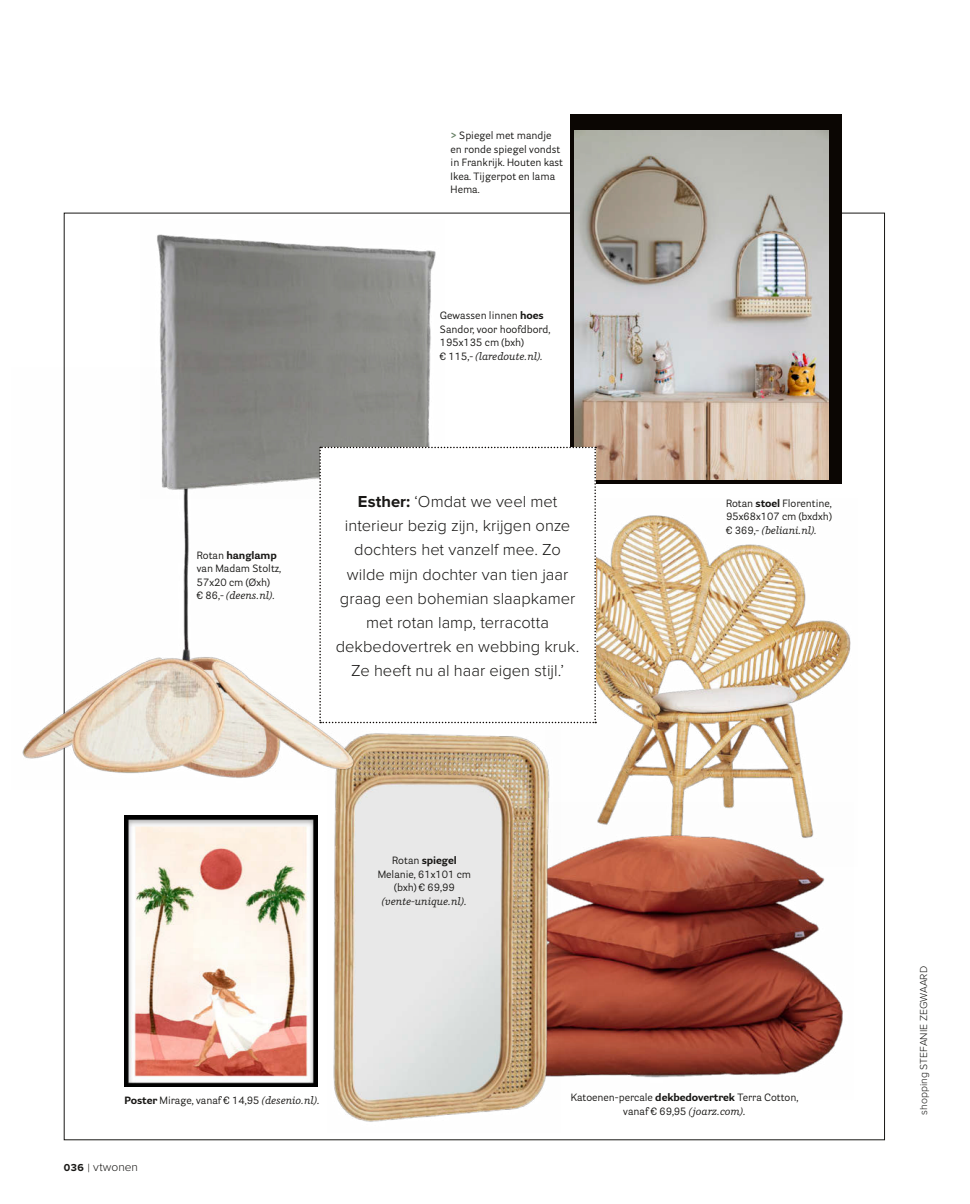
<style>
.page{position:relative;width:970px;height:1204px;background:#fff}
.page>*{position:absolute;margin:0;border:0;box-sizing:border-box;transform-origin:0 0}
.t1{font:300 16.5px/24px "Proxima Nova";color:#181715;text-align:center}
.t2{font:300 12px "Proxima Nova";color:#181715}
.t3{font:10.5px/13.5px "Parry Grotesque";color:#181715}
.t4{font:italic 10.5px "Parry";color:#181715}
.t5{font:300 10.5px "Proxima Nova";color:#181715}
.s1{font-weight:700}
.s2{font-family:"Parry Grotesque";font-style:normal}
.s3{font-weight:700;color:#667f64}
.s4{font-family:"Parry";font-style:italic}
.s5{font-weight:700;font-size:10.5px}
</style>
<div class="page">
<img style="left:561px;top:515px;width:290px;height:287px">
<img style="left:561px;top:802px;width:282px;height:276px">
<img style="left:333px;top:723px;width:228px;height:399px">
<img style="left:22px;top:368px;width:344px;height:421px">
<hr style="left:969px;top:0;width:1px;height:1203px;background:#ececec">
<div style="left:570px;top:115px;width:272px;height:369px;background:#0b0603"></div>
<img style="left:574px;top:131px;width:254px;height:348px">
<img style="left:140px;top:234px;width:296px;height:264px">
<img style="left:124px;top:815px;width:194px;height:271px">
<svg style="left:319px;top:446px;width:277px;height:277px"></svg>
<p class="t3" style="left:197px;top:548px;width:86px">Rotan <span class="s1">hanglamp </span>van Madam Stoltz,<br>57x20 cm (Øxh)</p>
<p class="t4" style="left:197px;top:589px;width:80px"><span class="s2">€ 86,-</span> (deens.nl).</p>
<p class="t3" style="left:450px;top:129px;width:114px"><span class="s3">&gt;</span> Spiegel met mandje en ronde spiegel vondst in Frankrijk. Houten kast<br>Ikea. Tijgerpot en lama<br>Hema.</p>
<p class="t3" style="left:440px;top:308px;width:112px">Gewassen linnen <span class="s1">hoes<br></span>Sandor, voor hoofdbord,<br>195x135 cm (bxh)</p>
<p class="t4" style="left:440px;top:349px;width:105px"><span class="s2">€ 115,-</span> (laredoute.nl).</p>
<p class="t1" style="left:336px;top:490px;width:245px"><span class="s1">Esther:</span> ‘Omdat we veel met interieur bezig zijn, krijgen onze dochters het vanzelf mee. Zo wilde mijn dochter van tien jaar graag een bohemian slaapkamer met rotan lamp, terracotta dekbedovertrek en webbing kruk.<br>Ze heeft nu al haar eigen stijl.’</p>
<p class="t3" style="left:377px;top:853px;width:95px;text-align:center">Rotan <span class="s1">spiegel<br></span>Melanie, 61x101 cm (bxh) € 69,99</p>
<p class="t4" style="left:382px;top:894px;width:87px">(vente-unique.nl).</p>
<p class="t3" style="left:726px;top:496px;width:107px">Rotan <span class="s1">stoel</span> Florentine,<br>95x68x107 cm (bxdxh)</p>
<p class="t4" style="left:726px;top:523px;width:93px"><span class="s2">€ 369,-</span> (beliani.nl).</p>
<p class="t3" style="left:124px;top:1093px;width:197px"><span class="s1">Poster</span> Mirage, vanaf € 14,95 <span class="s4">(desenio.nl).</span></p>
<p class="t2" style="left:64px;top:1161px;width:76px"><span class="s5">036</span> | vtwonen</p>
<p class="t3" style="left:571px;top:1090px;width:229px">Katoenen-percale <span class="s1">dekbedovertrek</span> Terra Cotton,</p>
<p class="t4" style="left:623px;top:1104px;width:124px"><span class="s2">vanaf € 69,95</span> (joarz.com).</p>
<p class="t5" style="left:918px;top:1114px;width:150px;rotate:-90deg">shopping STEFANIE ZEGWAARD</p>
</div>
